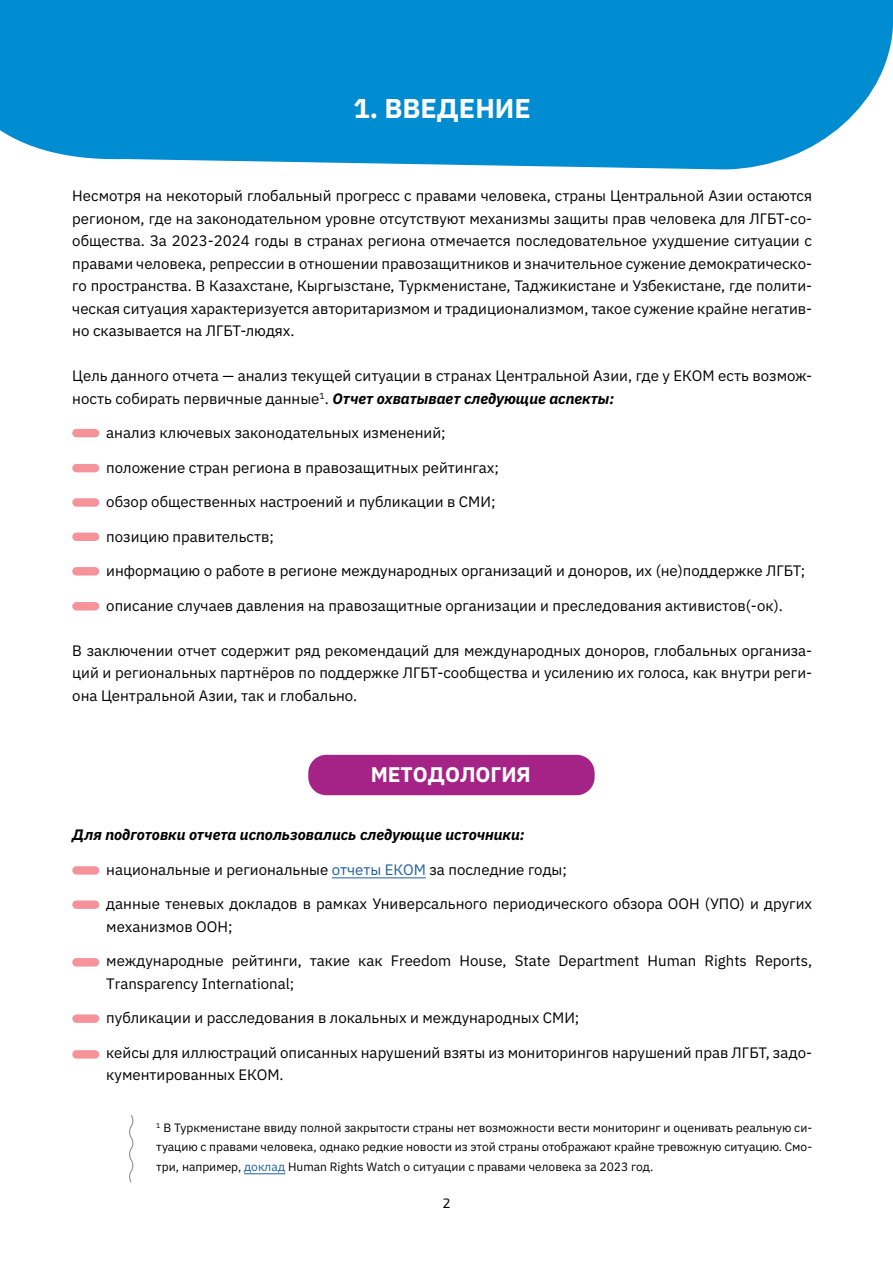
<style>
.page{position:relative;width:893px;height:1263px;background:#fff}
.page>*{position:absolute;margin:0;border:0;box-sizing:border-box;transform-origin:0 0}
.t1{font:700 27px "IBM Plex Sans";color:#fff}
.t2{font:700 21px "IBM Plex Sans";color:#fff}
.t3{font:15px/22.5px "IBM Plex Sans";color:#000}
.t4{font:italic 700 15px "IBM Plex Sans";color:#000}
.t5{font:13.5px "Exo 2";color:#000}
.t6{font:12px/19.5px "IBM Plex Sans";color:#000;text-align:justify}
.s1{font-weight:700;font-style:italic}
.s2{color:#215e9e}
</style>
<div class="page">
<div style="left:308px;top:755px;width:287px;height:40px;background:#a52386;border-radius:18px"></div>
<svg style="left:0;top:0;width:891px;height:169px;background:#1194d4"></svg>
<svg style="left:891px;top:0;width:2px;height:42px"></svg>
<hr style="left:332px;top:877px;width:94px;height:1px;background:#215e9e">
<hr style="left:244px;top:1173px;width:41px;height:1px;background:#215e9e">
<svg style="left:129px;top:1115px;width:5px;height:68px"></svg>
<div style="left:72px;top:429px;width:27px;height:8px;background:#f5929a;border-radius:4px"></div>
<div style="left:72px;top:464px;width:27px;height:8px;background:#f5929a;border-radius:4px"></div>
<div style="left:72px;top:498px;width:27px;height:9px;background:#f5929a;border-radius:4px"></div>
<div style="left:72px;top:533px;width:27px;height:8px;background:#f5929a;border-radius:4px"></div>
<div style="left:72px;top:567px;width:27px;height:8px;background:#f5929a;border-radius:4px"></div>
<div style="left:72px;top:866px;width:27px;height:9px;background:#f5929a;border-radius:4px"></div>
<div style="left:72px;top:900px;width:27px;height:9px;background:#f5929a;border-radius:4px"></div>
<div style="left:72px;top:958px;width:27px;height:8px;background:#f5929a;border-radius:4px"></div>
<div style="left:72px;top:1014px;width:27px;height:9px;background:#f5929a;border-radius:4px"></div>
<div style="left:72px;top:1050px;width:27px;height:8px;background:#f5929a;border-radius:4px"></div>
<div style="left:72px;top:602px;width:27px;height:8px;background:#f5929a;border-radius:4px"></div>
<h1 class="t1" style="left:354px;top:87px;width:179px">1. ВВЕДЕНИЕ</h1>
<p class="t3" style="left:72px;top:183px;width:741px;text-align:justify">Несмотря на некоторый глобальный прогресс с правами человека, страны Центральной Азии остаются регионом, где на законодательном уровне отсутствуют механизмы защиты прав человека для ЛГБТ-со&shy;общества. За 2023-2024 годы в странах региона отмечается последовательное ухудшение ситуации с правами человека, репрессии в отношении правозащитников и значительное сужение демократическо&shy;го пространства. В Казахстане, Кыргызстане, Туркменистане, Таджикистане и Узбекистане, где полити&shy;ческая ситуация характеризуется авторитаризмом и традиционализмом, такое сужение крайне негатив&shy;но сказывается на ЛГБТ-людях.</p>
<p class="t3" style="left:72px;top:363px;width:741px">Цель данного отчета — анализ текущей ситуации в странах Центральной Азии, где у ЕКОМ есть возмож&shy;ность собирать первичные данные<sup>1</sup>. <span class="s1">Отчет охватывает следующие аспекты:</span></p>
<p class="t3" style="left:106px;top:420px;width:341px">анализ ключевых законодательных изменений;</p>
<p class="t3" style="left:106px;top:455px;width:394px">положение стран региона в правозащитных рейтингах;</p>
<p class="t3" style="left:106px;top:489px;width:391px">обзор общественных настроений и публикации в СМИ;</p>
<p class="t3" style="left:106px;top:524px;width:169px">позицию правительств;</p>
<p class="t3" style="left:106px;top:558px;width:700px">информацию о работе в регионе международных организаций и доноров, их (не)поддержке ЛГБТ;</p>
<p class="t3" style="left:106px;top:593px;width:678px">описание случаев давления на правозащитные организации и преследования активистов(-ок).</p>
<p class="t3" style="left:72px;top:638px;width:741px;text-align:justify">В заключении отчет содержит ряд рекомендаций для международных доноров, глобальных организа&shy;ций и региональных партнёров по поддержке ЛГБТ-сообщества и усилению их голоса, как внутри реги&shy;она Центральной Азии, так и глобально.</p>
<h2 class="t2" style="left:371px;top:758px;width:162px">МЕТОДОЛОГИЯ</h2>
<p class="t4" style="left:72px;top:823px;width:454px">Для подготовки отчета использовались следующие источники:</p>
<p class="t3" style="left:106px;top:857px;width:462px">национальные и региональные <span class="s2">отчеты ЕКОМ</span> за последние годы;</p>
<p class="t3" style="left:106px;top:891px;width:707px">данные теневых докладов в рамках Универсального периодического обзора ООН (УПО) и других механизмов ООН;</p>
<p class="t3" style="left:106px;top:948px;width:707px">международные рейтинги, такие как Freedom House, State Department Human Rights Reports,<br>Transparency International;</p>
<p class="t3" style="left:106px;top:1005px;width:474px">публикации и расследования в локальных и международных СМИ;</p>
<p class="t3" style="left:106px;top:1040px;width:707px">кейсы для иллюстраций описанных нарушений взяты из мониторингов нарушений прав ЛГБТ, задо&shy;кументированных ЕКОМ.</p>
<p class="t6" style="left:156px;top:1117px;width:657px"><sup>1</sup> В Туркменистане ввиду полной закрытости страны нет возможности вести мониторинг и оценивать реальную си&shy;туацию с правами человека, однако редкие новости из этой страны отображают крайне тревожную ситуацию. Смо&shy;три, например, <span class="s2">доклад</span> Human Rights Watch о ситуации с правами человека за 2023 год.</p>
<p class="t5" style="left:443px;top:1195px;width:9px">2</p>
</div>
